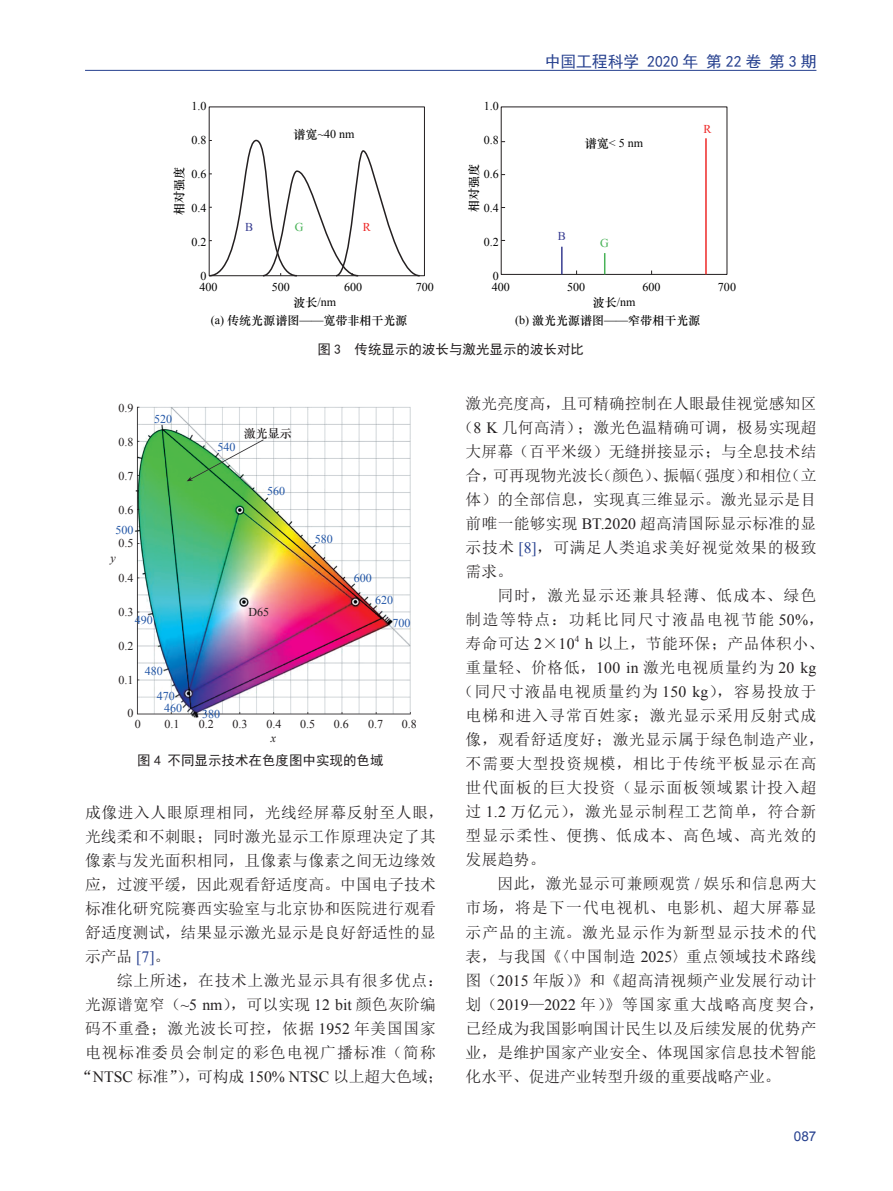
<style>
.page{position:relative;width:893px;height:1191px;background:#fff}
.page>*{position:absolute;margin:0;border:0;box-sizing:border-box;transform-origin:0 0}
.t1{font:15.75px "Sim Sun";letter-spacing:.035em;color:#231f20}
.t2{font:15.75px/24px "Sim Sun";letter-spacing:.015em;color:#231f20}
.t3{font:15.75px "Sim Sun";letter-spacing:.065em;color:#231f20}
.t4{font:15.75px "Sim Sun";color:#231f20}
.t5{font:15.75px "Sim Sun";letter-spacing:.075em;color:#231f20}
.t6{font:15.75px "Sim Sun";letter-spacing:.085em;color:#231f20}
.t7{font:15.75px "Sim Sun";letter-spacing:.055em;color:#231f20}
.t8{font:15.75px "Sim Sun";letter-spacing:.01em;color:#231f20}
.t9{font:15.75px "Sim Sun";letter-spacing:.095em;color:#231f20}
.t10{font:15.75px "Sim Sun";letter-spacing:.08em;color:#231f20}
.t11{font:15.75px "Sim Hei";color:#253f8e}
.t12{font:13.5px "Sim Hei";color:#231f20}
.t13{font:13.5px "Arial";color:#253f8e}
.t14{font:12px/10.5px "Times New Roman";color:#030303}
.t15{font:12px "Times New Roman";color:#231f20}
.t16{font:12px "ST Zhongsong";color:#030303}
.t17{font:12px/25.2px "Times New Roman";color:#2256a6}
.t18{font:12px "ST Zhongsong";color:#231f20}
.t19{font:12px "Times New Roman";color:#48b257}
.t20{font:12px "Times New Roman";color:#ee2928}
.t21{font:12px "Times New Roman";color:#373c91}
.t22{font:italic 12px "Times New Roman";color:#231f20}
.t23{font:9.15px "Times New Roman";color:#231f20}
.s1{font-family:"ST Zhongsong"}
.s2{font-family:"Times New Roman"}
.s3{font-family:"Times New Roman";color:#253f8e}
</style>
<div class="page">
<hr style="left:85px;top:70px;width:731px;height:1px;background:#253f8e">
<div style="left:209px;top:106px;width:216px;height:170px;border:1px solid #231f20"></div>
<svg style="left:208px;top:139px;width:213px;height:138px"></svg>
<hr style="left:561px;top:247px;width:2px;height:27px;background:#373c91">
<svg style="left:604px;top:253px;width:1px;height:21px"></svg>
<hr style="left:705px;top:138px;width:2px;height:136px;background:#ee2928">
<img style="left:135px;top:406px;width:276px;height:312px">
<p class="t11" style="left:545px;top:53px;width:273px">中国工程科学 2020 年 第 22 卷 第 3 期</p>
<p class="t14" style="left:191px;top:101px;width:17px">1.0</p>
<p class="t14" style="left:191px;top:135px;width:17px">0.8</p>
<p class="t14" style="left:191px;top:169px;width:17px">0.6</p>
<p class="t14" style="left:191px;top:203px;width:17px">0.4</p>
<p class="t14" style="left:191px;top:237px;width:17px">0.2</p>
<p class="t14" style="left:199px;top:271px;width:20px">0<br>400</p>
<p class="t14" style="left:272px;top:281px;width:20px">500</p>
<p class="t14" style="left:484px;top:101px;width:17px">1.0</p>
<p class="t14" style="left:484px;top:135px;width:17px">0.8</p>
<p class="t14" style="left:484px;top:169px;width:17px">0.6</p>
<p class="t14" style="left:484px;top:203px;width:17px">0.4</p>
<p class="t14" style="left:484px;top:237px;width:17px">0.2</p>
<p class="t14" style="left:493px;top:271px;width:8px">0</p>
<p class="t20" style="left:703px;top:121px;width:10px">R</p>
<p class="t14" style="left:294px;top:129px;width:62px"><span class="s1">谱宽</span>~40 nm</p>
<p class="t14" style="left:585px;top:137px;width:60px"><span class="s1">谱宽</span>&lt; 5 nm</p>
<p class="t16" style="left:171px;top:215px;width:50px;rotate:-90deg">相对强度</p>
<p class="t16" style="left:465px;top:212px;width:50px;rotate:-90deg">相对强度</p>
<p class="t19" style="left:295px;top:219px;width:10px">G</p>
<p class="t21" style="left:245px;top:219px;width:10px">B</p>
<p class="t20" style="left:363px;top:219px;width:10px">R</p>
<p class="t21" style="left:558px;top:228px;width:10px">B</p>
<p class="t19" style="left:600px;top:235px;width:10px">G</p>
<p class="t14" style="left:344px;top:281px;width:20px">600</p>
<p class="t14" style="left:416px;top:281px;width:20px">700</p>
<p class="t14" style="left:492px;top:281px;width:20px">400</p>
<p class="t14" style="left:567px;top:281px;width:20px">500</p>
<p class="t14" style="left:642px;top:281px;width:20px">600</p>
<p class="t14" style="left:718px;top:281px;width:20px">700</p>
<p class="t14" style="left:293px;top:296px;width:44px"><span class="s1">波长</span>/nm</p>
<p class="t14" style="left:593px;top:296px;width:44px"><span class="s1">波长</span>/nm</p>
<p class="t16" style="left:211px;top:311px;width:198px"><span class="s2">(a)</span> 传统光源谱图<span class="s2">——</span>宽带非相干光源</p>
<p class="t16" style="left:515px;top:311px;width:187px"><span class="s2">(b)</span> 激光光源谱图<span class="s2">——</span>窄带相干光源</p>
<p class="t12" style="left:317px;top:342px;width:268px">图 3 传统显示的波长与激光显示的波长对比</p>
<p class="t15" style="left:119px;top:400px;width:17px">0.9</p>
<p class="t15" style="left:119px;top:434px;width:17px">0.8</p>
<p class="t15" style="left:119px;top:467px;width:17px">0.7</p>
<p class="t15" style="left:119px;top:502px;width:17px">0.6</p>
<p class="t17" style="left:116px;top:517px;width:20px">500</p>
<p class="t17" style="left:154px;top:406px;width:20px">520</p>
<p class="t17" style="left:218px;top:434px;width:20px">540</p>
<p class="t18" style="left:244px;top:425px;width:50px">激光显示</p>
<p class="t17" style="left:267px;top:478px;width:20px">560</p>
<p class="t15" style="left:119px;top:535px;width:17px">0.5</p>
<p class="t15" style="left:119px;top:570px;width:17px">0.4</p>
<p class="t15" style="left:119px;top:604px;width:17px">0.3</p>
<p class="t15" style="left:119px;top:638px;width:17px">0.2</p>
<p class="t15" style="left:119px;top:671px;width:17px">0.1</p>
<p class="t15" style="left:128px;top:705px;width:8px">0</p>
<p class="t22" style="left:111px;top:550px;width:7px">y</p>
<p class="t15" style="left:249px;top:604px;width:22px">D65</p>
<p class="t17" style="left:135px;top:607px;width:20px">490</p>
<p class="t17" style="left:157px;top:658px;width:20px;text-indent:-12px">480<br>470</p>
<p class="t17" style="left:164px;top:695px;width:20px">460</p>
<p class="t17" style="left:202px;top:701px;width:20px">380</p>
<p class="t15" style="left:135px;top:715px;width:8px">0</p>
<p class="t15" style="left:164px;top:715px;width:17px">0.1</p>
<p class="t15" style="left:199px;top:715px;width:17px">0.2</p>
<p class="t15" style="left:232px;top:715px;width:17px">0.3</p>
<p class="t15" style="left:266px;top:715px;width:17px">0.4</p>
<p class="t22" style="left:271px;top:729px;width:7px">x</p>
<p class="t17" style="left:315px;top:526px;width:20px">580</p>
<p class="t17" style="left:354px;top:565px;width:20px">600</p>
<p class="t17" style="left:375px;top:587px;width:20px">620</p>
<p class="t17" style="left:392px;top:610px;width:20px">700</p>
<p class="t15" style="left:300px;top:715px;width:17px">0.5</p>
<p class="t15" style="left:334px;top:715px;width:17px">0.6</p>
<p class="t15" style="left:368px;top:715px;width:17px">0.7</p>
<p class="t15" style="left:402px;top:715px;width:17px">0.8</p>
<p class="t12" style="left:137px;top:753px;width:248px">图 4 不同显示技术在色度图中实现的色域</p>
<p class="t2" style="left:85px;top:800px;width:360px">成像进入人眼原理相同，光线经屏幕反射至人眼，光线柔和不刺眼；同时激光显示工作原理决定了其像素与发光面积相同，且像素与像素之间无边缘效应，过渡平缓，因此观看舒适度高。中国电子技术标准化研究院赛西实验室与北京协和医院进行观看舒适度测试，结果显示激光显示是良好舒适性的显示产品 <span class="s3">[7]</span>。</p>
<p class="t1" style="left:117px;top:972px;width:328px">综上所述，在技术上激光显示具有很多优点：</p>
<p class="t1" style="left:85px;top:996px;width:352px">光源谱宽窄（<span class="s2">~5 nm</span>），可以实现 <span class="s2">12 bit</span> 颜色灰阶编</p>
<p class="t1" style="left:85px;top:1020px;width:352px">码不重叠；激光波长可控，依据 <span class="s2">1952</span> 年美国国家</p>
<p class="t3" style="left:85px;top:1044px;width:352px">电视标准委员会制定的彩色电视广播标准（简称</p>
<p class="t4" style="left:77px;top:1068px;width:368px">“<span class="s2">NTSC</span> 标准”），可构成 <span class="s2">150% NTSC</span> 以上超大色域；</p>
<p class="t2" style="left:466px;top:392px;width:352px">激光亮度高，且可精确控制在人眼最佳视觉感知区</p>
<p class="t2" style="left:458px;top:416px;width:360px">（<span class="s2">8 K</span> 几何高清）；激光色温精确可调，极易实现超</p>
<p class="t8" style="left:466px;top:444px;width:352px">大屏幕（百平米级）无缝拼接显示；与全息技术结</p>
<p class="t4" style="left:466px;top:468px;width:352px">合，可再现物光波长（颜色）、振幅（强度）和相位（立</p>
<p class="t2" style="left:466px;top:488px;width:352px">体）的全部信息，实现真三维显示。激光显示是目</p>
<p class="t1" style="left:466px;top:516px;width:352px">前唯一能够实现 <span class="s2">BT.2020</span> 超高清国际显示标准的显</p>
<p class="t1" style="left:466px;top:540px;width:352px">示技术 <span class="s3">[8]</span>，可满足人类追求美好视觉效果的极致</p>
<p class="t1" style="left:466px;top:564px;width:49px">需求。</p>
<p class="t10" style="left:497px;top:588px;width:320px">同时，激光显示还兼具轻薄、低成本、绿色</p>
<p class="t9" style="left:466px;top:612px;width:360px">制造等特点：功耗比同尺寸液晶电视节能 <span class="s2">50%</span>，</p>
<p class="t1" style="left:466px;top:636px;width:110px">寿命可达 <span class="s2">2</span>×<span class="s2">10</span></p>
<p class="t23" style="left:575px;top:632px;width:6px">4</p>
<p class="t1" style="left:585px;top:636px;width:240px"><span class="s2">h</span> 以上，节能环保；产品体积小、</p>
<p class="t1" style="left:466px;top:660px;width:352px">重量轻、价格低，<span class="s2">100 in</span> 激光电视质量约为 <span class="s2">20 kg</span></p>
<p class="t3" style="left:458px;top:684px;width:360px">（同尺寸液晶电视质量约为 <span class="s2">150 kg</span>），容易投放于</p>
<p class="t3" style="left:466px;top:708px;width:352px">电梯和进入寻常百姓家；激光显示采用反射式成</p>
<p class="t1" style="left:466px;top:732px;width:360px">像，观看舒适度好；激光显示属于绿色制造产业，</p>
<p class="t3" style="left:466px;top:756px;width:352px">不需要大型投资规模，相比于传统平板显示在高</p>
<p class="t3" style="left:466px;top:780px;width:352px">世代面板的巨大投资（显示面板领域累计投入超</p>
<p class="t7" style="left:466px;top:804px;width:352px">过 <span class="s2">1.2</span> 万亿元），激光显示制程工艺简单，符合新</p>
<p class="t5" style="left:466px;top:828px;width:352px">型显示柔性、便携、低成本、高色域、高光效的</p>
<p class="t1" style="left:466px;top:852px;width:82px">发展趋势。</p>
<p class="t1" style="left:497px;top:876px;width:320px">因此，激光显示可兼顾观赏 <span class="s2">/</span> 娱乐和信息两大</p>
<p class="t5" style="left:466px;top:900px;width:352px">市场，将是下一代电视机、电影机、超大屏幕显</p>
<p class="t3" style="left:466px;top:924px;width:352px">示产品的主流。激光显示作为新型显示技术的代</p>
<p class="t1" style="left:466px;top:948px;width:352px">表，与我国《〈中国制造 <span class="s2">2025</span>〉重点领域技术路线</p>
<p class="t1" style="left:466px;top:972px;width:352px">图（<span class="s2">2015</span> 年版）》和《超高清视频产业发展行动计</p>
<p class="t6" style="left:466px;top:996px;width:360px">划（<span class="s2">2019</span>—<span class="s2">2022</span> 年）》等国家重大战略高度契合，</p>
<p class="t2" style="left:466px;top:1016px;width:352px">已经成为我国影响国计民生以及后续发展的优势产</p>
<p class="t2" style="left:466px;top:1040px;width:352px">业，是维护国家产业安全、体现国家信息技术智能</p>
<p class="t4" style="left:466px;top:1068px;width:316px">化水平、促进产业转型升级的重要战略产业。</p>
<p class="t13" style="left:794px;top:1127px;width:24px">087</p>
</div>
